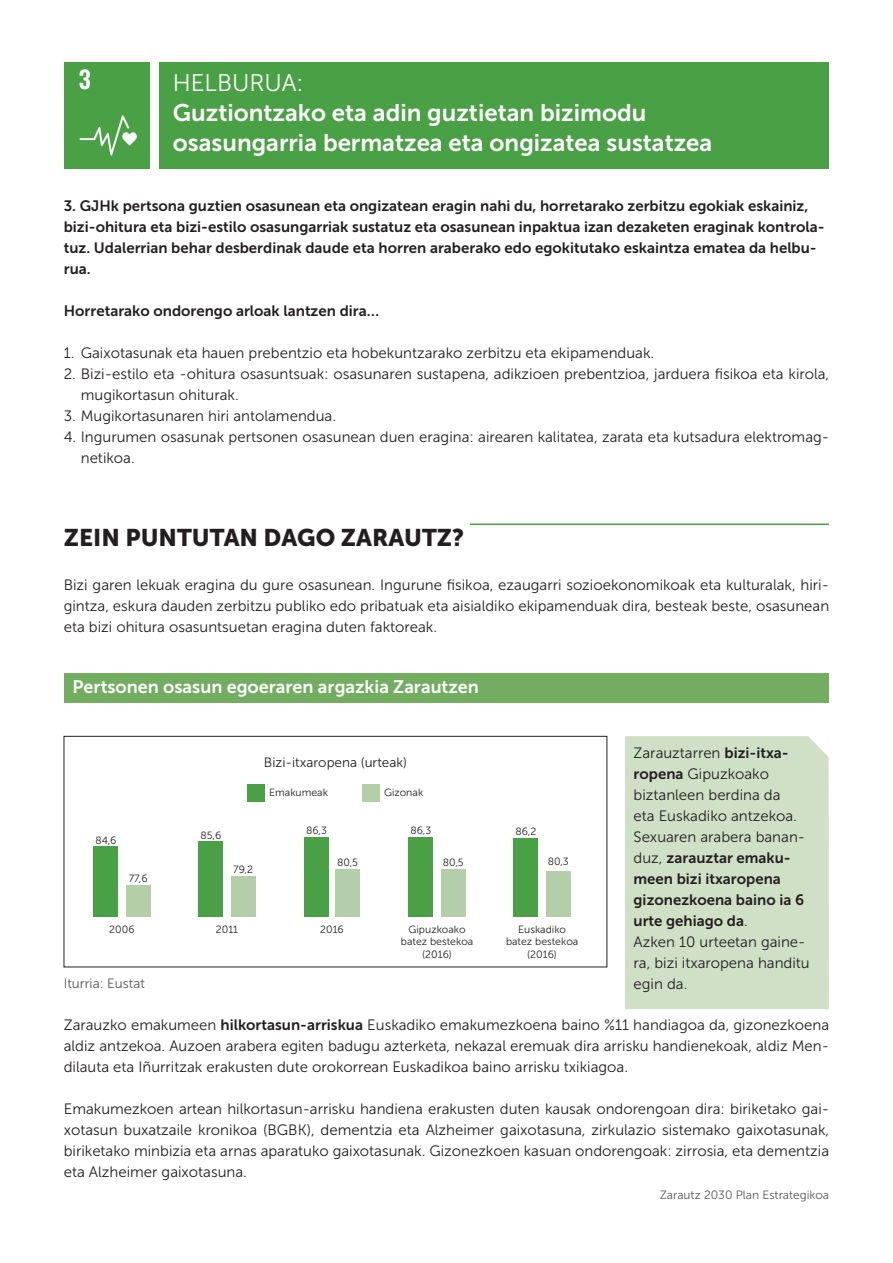
<style>
.page{position:relative;width:893px;height:1263px;background:#fff}
.page>*{position:absolute;margin:0;border:0;box-sizing:border-box;transform-origin:0 0}
.t1{font:24px/30px "Museo Sans 700";color:#fff}
.t2{font:24px "Museo Sans 900";color:#231f20}
.t3{font:24px "Museo Sans 300";color:#fff}
.t4{font:18px "Museo Sans 700";color:#fff}
.t5{font:15px/21px "Museo Sans 300";color:#231f20}
.t6{font:15px/21px "Museo Sans 700";color:#231f20}
.t7{font:13.5px "Museo Sans 300";color:#231f20}
.t8{font:13.5px "Museo Sans 300";color:#57585a}
.t9{font:12px "Museo Sans 300";color:#57585a}
.t10{font:10.5px/12.6px "Museo Sans 300";color:#231f20;text-align:center}
.s1{font-family:"Museo Sans 700"}
.s2{font-family:"Museo Sans 300"}
</style>
<div class="page">
<div style="left:64px;top:673px;width:765px;height:30px;background:#72ad62"></div>
<div style="left:160px;top:62px;width:669px;height:107px;background:#4aa045"></div>
<div style="left:64px;top:736px;width:543px;height:231px;border:1px solid #231f20"></div>
<hr style="left:470px;top:523px;width:359px;height:2px;background:#4aa045">
<div style="left:64px;top:62px;width:85px;height:107px;background:#4aa045"></div>
<div style="left:625px;top:736px;width:204px;height:273px;background:#cfe0c6"></div>
<svg style="left:80px;top:69px;width:10px;height:20px"></svg>
<svg style="left:80px;top:115px;width:57px;height:40px"></svg>
<div style="left:363px;top:784px;width:17px;height:17px;background:#b3cea8"></div>
<div style="left:248px;top:784px;width:17px;height:17px;background:#4aa045"></div>
<div style="left:93px;top:846px;width:25px;height:71px;background:#4aa045"></div>
<div style="left:126px;top:885px;width:25px;height:32px;background:#b3cea8"></div>
<div style="left:198px;top:841px;width:25px;height:76px;background:#4aa045"></div>
<div style="left:231px;top:876px;width:25px;height:41px;background:#b3cea8"></div>
<div style="left:304px;top:837px;width:25px;height:80px;background:#4aa045"></div>
<div style="left:335px;top:869px;width:25px;height:48px;background:#b3cea8"></div>
<div style="left:408px;top:837px;width:25px;height:80px;background:#4aa045"></div>
<div style="left:441px;top:869px;width:25px;height:48px;background:#b3cea8"></div>
<div style="left:514px;top:838px;width:24px;height:79px;background:#4aa045"></div>
<div style="left:546px;top:871px;width:25px;height:46px;background:#b3cea8"></div>
<h1 class="t3" style="left:173px;top:70px;width:132px">HELBURUA:</h1>
<h1 class="t1" style="left:173px;top:97px;width:541px">Guztiontzako eta adin guztietan bizimodu osasungarria bermatzea eta ongizatea sustatzea</h1>
<p class="t6" style="left:64px;top:195px;width:762px">3. GJHk pertsona guztien osasunean eta ongizatean eragin nahi du, horretarako zerbitzu egokiak eskainiz, bizi-ohitura eta bizi-estilo osasungarriak sustatuz eta osasunean inpaktua izan dezaketen eraginak kontrola&shy;tuz. Udalerrian behar desberdinak daude eta horren araberako edo egokitutako eskaintza ematea da helbu&shy;rua.</p>
<p class="t6" style="left:64px;top:300px;width:317px">Horretarako ondorengo arloak lantzen dira…</p>
<p class="t5" style="left:64px;top:343px;width:592px">1. Gaixotasunak eta hauen prebentzio eta hobekuntzarako zerbitzu eta ekipamenduak.</p>
<p class="t5" style="left:81px;top:364px;width:750px;text-indent:-17px">2. Bizi-estilo eta -ohitura osasuntsuak: osasunaren sustapena, adikzioen prebentzioa, jarduera fisikoa eta kirola, mugikortasun ohiturak.</p>
<p class="t5" style="left:64px;top:406px;width:274px">3. Mugikortasunaren hiri antolamendua.</p>
<p class="t5" style="left:81px;top:427px;width:750px;text-indent:-17px">4. Ingurumen osasunak pertsonen osasunean duen eragina: airearen kalitatea, zarata eta kutsadura elektromag&shy;netikoa.</p>
<h1 class="t2" style="left:64px;top:524px;width:402px">ZEIN PUNTUTAN DAGO ZARAUTZ?</h1>
<p class="t5" style="left:64px;top:574px;width:767px;text-align:justify">Bizi garen lekuak eragina du gure osasunean. Ingurune fisikoa, ezaugarri sozioekonomikoak eta kulturalak, hiri&shy;gintza, eskura dauden zerbitzu publiko edo pribatuak eta aisialdiko ekipamenduak dira, besteak beste, osasunean eta bizi ohitura osasuntsuetan eragina duten faktoreak.</p>
<p class="t4" style="left:73px;top:677px;width:408px">Pertsonen osasun egoeraren argazkia Zarautzen</p>
<p class="t10" style="left:95px;top:834px;width:23px">84,6</p>
<p class="t10" style="left:129px;top:872px;width:20px">77,6</p>
<p class="t10" style="left:201px;top:829px;width:22px">85,6</p>
<p class="t10" style="left:233px;top:863px;width:21px">79,2</p>
<p class="t7" style="left:264px;top:755px;width:145px">Bizi-itxaropena (urteak)</p>
<p class="t10" style="left:269px;top:786px;width:60px">Emakumeak</p>
<p class="t10" style="left:384px;top:786px;width:41px">Gizonak</p>
<p class="t10" style="left:306px;top:824px;width:22px">86,3</p>
<p class="t10" style="left:410px;top:824px;width:22px">86,3</p>
<p class="t10" style="left:337px;top:856px;width:23px">80,5</p>
<p class="t10" style="left:443px;top:856px;width:23px">80,5</p>
<p class="t10" style="left:548px;top:855px;width:23px">80,3</p>
<p class="t10" style="left:515px;top:825px;width:22px">86,2</p>
<p class="t10" style="left:109px;top:923px;width:27px">2006</p>
<p class="t10" style="left:216px;top:923px;width:24px">2011</p>
<p class="t10" style="left:320px;top:923px;width:25px">2016</p>
<p class="t10" style="left:401px;top:923px;width:74px">Gipuzkoako batez bestekoa (2016)</p>
<p class="t10" style="left:506px;top:923px;width:74px">Euskadiko batez bestekoa (2016)</p>
<p class="t8" style="left:64px;top:976px;width:83px">Iturria: Eustat</p>
<p class="t5" style="left:634px;top:742px;width:173px">Zarauztarren <span class="s1">bizi-itxa&shy;ropena</span> Gipuzkoako biztanleen berdina da eta Euskadiko antzekoa.<br>Sexuaren arabera banan-</p>
<p class="t6" style="left:634px;top:847px;width:172px"><span class="s2">duz,</span> zarauztar emaku&shy;meen bizi itxaropena gizonezkoena baino ia 6 urte gehiago da<span class="s2">.</span></p>
<p class="t5" style="left:634px;top:931px;width:178px">Azken 10 urteetan gaine&shy;ra, bizi itxaropena handitu egin da.</p>
<p class="t5" style="left:64px;top:1014px;width:767px;text-align:justify">Zarauzko emakumeen <span class="s1">hilkortasun-arriskua</span> Euskadiko emakumezkoena baino %11 handiagoa da, gizonezkoena aldiz antzekoa. Auzoen arabera egiten badugu azterketa, nekazal eremuak dira arrisku handienekoak, aldiz Men&shy;dilauta eta Iñurritzak erakusten dute orokorrean Euskadikoa baino arrisku txikiagoa.</p>
<p class="t5" style="left:64px;top:1098px;width:767px;text-align:justify">Emakumezkoen artean hilkortasun-arrisku handiena erakusten duten kausak ondorengoan dira: biriketako gai&shy;xotasun buxatzaile kronikoa (BGBK), dementzia eta Alzheimer gaixotasuna, zirkulazio sistemako gaixotasunak, biriketako minbizia eta arnas aparatuko gaixotasunak. Gizonezkoen kasuan ondorengoak: zirrosia, eta dementzia eta Alzheimer gaixotasuna.</p>
<p class="t9" style="left:660px;top:1188px;width:171px">Zarautz 2030 Plan Estrategikoa</p>
</div>
